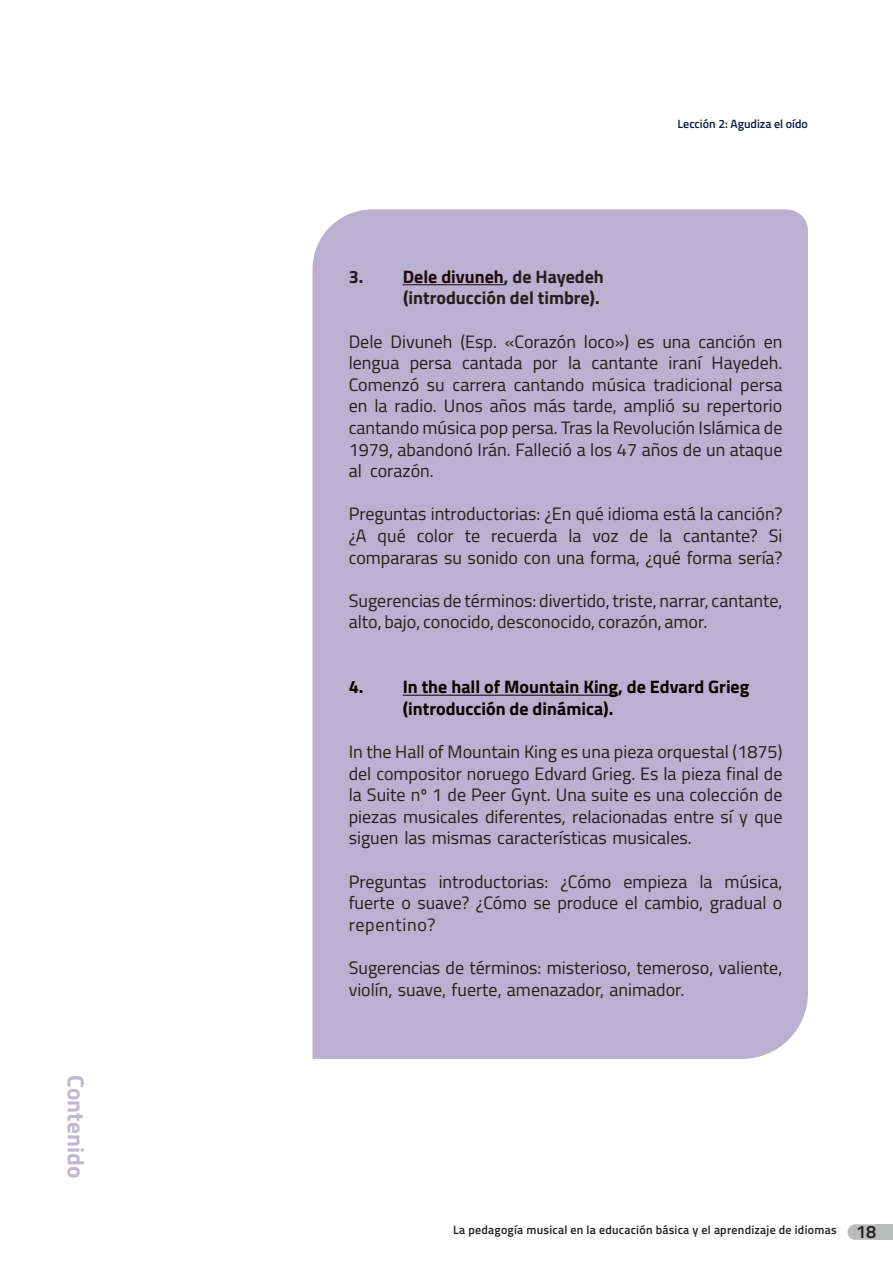
<style>
.page{position:relative;width:893px;height:1263px;background:#fff}
.page>*{position:absolute;margin:0;border:0;box-sizing:border-box;transform-origin:0 0}
.t1{font:700 23.4px "Titillium";color:#c0b8cf}
.t2{font:18px/21.6px "Titillium";color:#231f20}
.t3{font:700 18px "Titillium";color:#040503}
.t4{font:700 18px "Titillium";color:#231f20}
.t5{font:700 18px "Titillium";color:#1e090b}
.t6{font:600 18px "Titillium";color:#231f20}
.t7{font:600 12px "Titillium";letter-spacing:.02em;color:#231f20}
.t8{font:600 12px "Titillium";color:#0d1b42}
.s1{color:#231f20}
</style>
<div class="page">
<div style="left:875px;top:1224px;width:18px;height:16px;background:#babcbc"></div>
<div style="left:847px;top:1224px;width:40px;height:16px;background:#babcbc;border-radius:8px"></div>
<div style="left:313px;top:209px;width:495px;height:850px;background:#bab0cf"></div>
<hr style="left:403px;top:284px;width:101px;height:1px;background:#1e090b">
<hr style="left:403px;top:695px;width:215px;height:1px;background:#040503">
<p class="t1" style="left:94px;top:1075px;width:104px;rotate:90deg">Contenido</p>
<p class="t4" style="left:349px;top:263px;width:16px">3.</p>
<p class="t5" style="left:403px;top:263px;width:203px">Dele divuneh<span class="s1">, de Hayedeh</span></p>
<p class="t8" style="left:678px;top:114px;width:132px">Lección 2: Agudiza el oído</p>
<p class="t4" style="left:403px;top:284px;width:198px">(introducción del timbre .(</p>
<p class="t2" style="left:349px;top:330px;width:435px;text-align:right">Dele Divuneh (Esp. «Corazón loco») es una canción en<br>Hayedeh.</p>
<p class="t2" style="left:669px;top:351px;width:34px">iraní</p>
<p class="t2" style="left:349px;top:351px;width:52px">lengua</p>
<p class="t2" style="left:349px;top:373px;width:435px">Comenzó su carrera cantando música tradicional persa</p>
<p class="t2" style="left:349px;top:394px;width:435px">en la radio. Unos años más tarde, amplió su repertorio</p>
<p class="t2" style="left:349px;top:416px;width:435px">cantando música pop persa. Tras la Revolución Islámica de</p>
<p class="t2" style="left:349px;top:438px;width:435px">1979, abandonó Irán. Falleció a los 47 años de un ataque</p>
<p class="t2" style="left:370px;top:459px;width:65px">corazón.</p>
<p class="t2" style="left:462px;top:351px;width:62px">cantada</p>
<p class="t2" style="left:568px;top:351px;width:15px">la</p>
<p class="t2" style="left:591px;top:351px;width:68px">cantante</p>
<p class="t2" style="left:410px;top:351px;width:44px">persa</p>
<p class="t2" style="left:533px;top:351px;width:27px">por</p>
<p class="t2" style="left:349px;top:459px;width:15px">al</p>
<p class="t2" style="left:349px;top:502px;width:435px;text-align:right">Preguntas introductorias ¿: En qué idioma está la canción?<br>Si</p>
<p class="t2" style="left:378px;top:524px;width:30px">qué</p>
<p class="t2" style="left:417px;top:524px;width:39px">color</p>
<p class="t2" style="left:491px;top:524px;width:68px">recuerda</p>
<p class="t2" style="left:568px;top:524px;width:15px">la</p>
<p class="t2" style="left:630px;top:524px;width:20px">de</p>
<p class="t2" style="left:659px;top:524px;width:15px">la</p>
<p class="t2" style="left:683px;top:524px;width:76px">cantante?</p>
<p class="t2" style="left:349px;top:524px;width:435px">A¿<br>compararas su sonido con una forma ¿, qué forma sería?</p>
<p class="t2" style="left:349px;top:589px;width:435px">Sugerenciasdetérminos:divertido,triste,narrar,cantante, alto,bajo,conocido,desconocido,corazón,amor.</p>
<p class="t2" style="left:465px;top:524px;width:17px">te</p>
<p class="t2" style="left:592px;top:524px;width:28px">voz</p>
<p class="t3" style="left:349px;top:673px;width:16px">4.</p>
<p class="t3" style="left:403px;top:673px;width:348px">In the hall of Mountain King, de Edvard Grieg</p>
<p class="t3" style="left:403px;top:695px;width:212px">(introducción de dinámica .(</p>
<p class="t2" style="left:349px;top:740px;width:435px;text-align:justify">In the Hall of Mountain King es una pieza orquestal )1875( del compositor noruego Edvard Grieg. Es la pieza final de la Suite nº 1 de Peer Gynt. Una suite es una colección de piezas musicales diferentes, relacionadas entre sí y que siguen las mismas características musicales.</p>
<p class="t2" style="left:725px;top:870px;width:59px">música,</p>
<p class="t2" style="left:560px;top:870px;width:53px">¿Cómo</p>
<p class="t2" style="left:439px;top:870px;width:111px">introductorias:</p>
<p class="t2" style="left:699px;top:870px;width:15px">la</p>
<p class="t2" style="left:623px;top:870px;width:65px">empieza</p>
<p class="t2" style="left:349px;top:870px;width:435px">Preguntas<br>fuerte o suave? ¿Cómo se produce el cambio, gradual o repentino?</p>
<p class="t2" style="left:349px;top:956px;width:435px">Sugerencias de términos: misterioso, temeroso, valiente, violín, suave, fuerte, amenazador, animador.</p>
<p class="t7" style="left:453px;top:1221px;width:385px">La pedagogía musical en la educación básica y el aprendizaje de idiomas</p>
<p class="t6" style="left:856px;top:1218px;width:22px">18</p>
</div>
